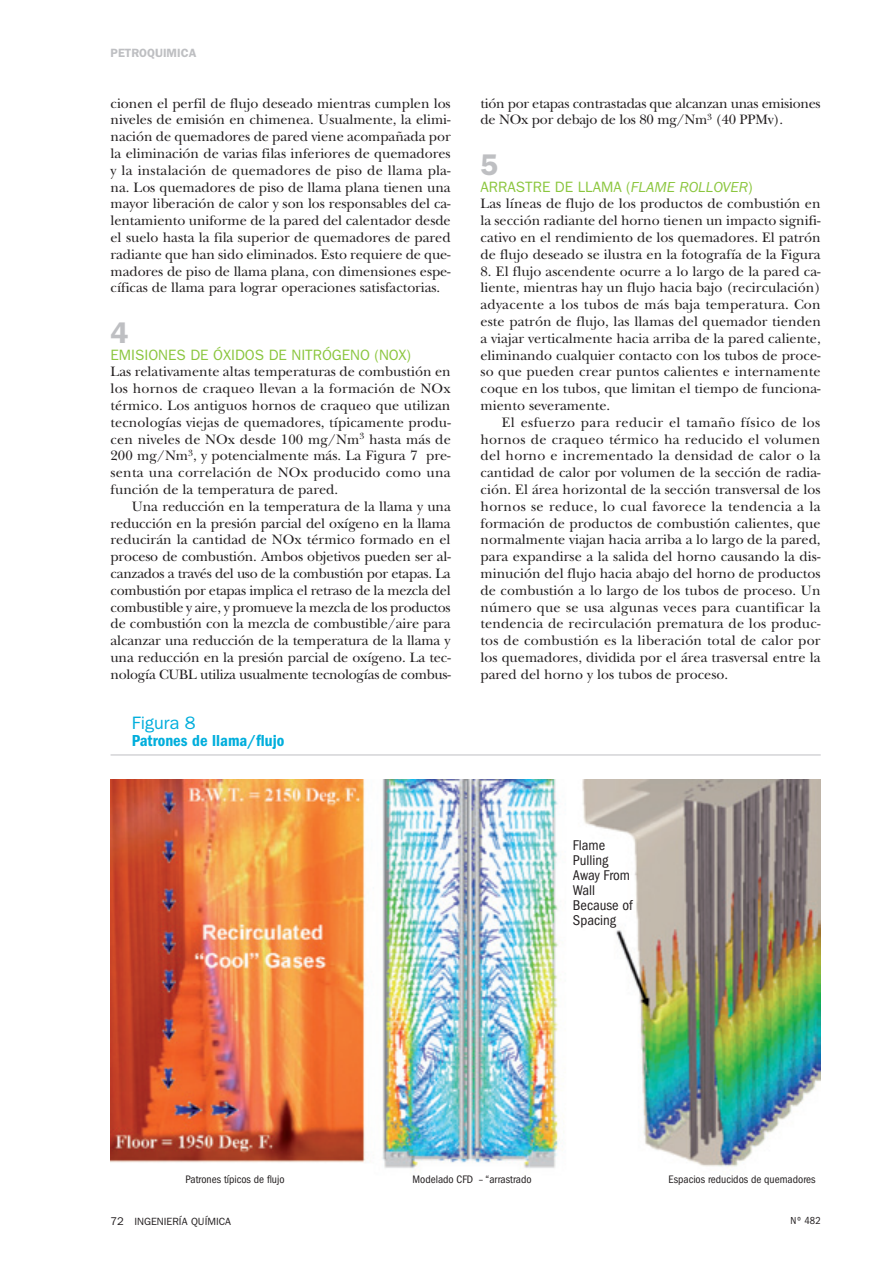
<style>
.page{position:relative;width:893px;height:1263px;background:#fff}
.page>*{position:absolute;margin:0;border:0;box-sizing:border-box;transform-origin:0 0}
.t1{font:600 30px "Franklin Gothic";color:#bebfc2}
.t2{font:18px "Franklin Gothic";color:#00aedc}
.t3{font:600 condensed 16.5px "Franklin Gothic";color:#00aedc}
.t4{font:15px "Franklin Gothic";color:#8bc63e}
.t5{font:condensed 14.7px/15px "Franklin Gothic";color:#231f20}
.t6{font:14.25px/16.8px "New Baskerville";color:#231f20;text-align:justify}
.t7{font:14.25px/16.8px "New Baskerville";letter-spacing:-.02em;color:#231f20}
.t8{font:600 12px "Franklin Gothic";color:#bebfc2}
.t9{font:condensed 11.25px "Franklin Gothic";color:#231f20}
.t10{font:10.5px "Franklin Gothic";color:#231f20}
.t11{font:condensed 10.5px "Franklin Gothic";color:#231f20}
.s1{font-style:italic}
.s2{font-size:11.25px}
</style>
<div class="page">
<hr style="left:111px;top:754px;width:710px;height:1px;background:#bebfc2">
<img style="left:111px;top:779px;width:710px;height:390px">
<p class="t8" style="left:111px;top:46px;width:87px">PETROQUIMICA</p>
<p class="t6" style="left:111px;top:95px;width:342px">cionen el perfil de flujo deseado mientras cumplen los niveles de emisión en chimenea. Usualmente, la elimi&shy;nación de quemadores de pared viene acompañada por la eliminación de varias filas inferiores de quemadores y la instalación de quemadores de piso de llama pla&shy;na. Los quemadores de piso de llama plana tienen una mayor liberación de calor y son los responsables del ca&shy;lentamiento uniforme de la pared del calentador desde el suelo hasta la fila superior de quemadores de pared radiante que han sido eliminados. Esto requiere de que&shy;madores de piso de llama plana, con dimensiones espe&shy;cíficas de llama para lograr operaciones satisfactorias.</p>
<h1 class="t1" style="left:111px;top:315px;width:19px">4</h1>
<p class="t4" style="left:111px;top:346px;width:28px">EMISIO</p>
<p class="t4" style="left:158px;top:346px;width:82px">NES DE ÓXIDOS</p>
<p class="t4" style="left:269px;top:346px;width:144px">DE NITRÓGENO (NOX)</p>
<p class="t6" style="left:111px;top:363px;width:342px">Las relativamente altas temperaturas de combustión en los hornos de craqueo llevan a la formación de NOx térmico. Los antiguos hornos de craqueo que utilizan tecnologías viejas de quemadores, típicamente produ&shy;cen niveles de NOx desde 100 mg/Nm<sup>3</sup> hasta más de 200 mg/Nm<sup>3</sup>, y potencialmente más. La Figura 7 pre&shy;senta una correlación de NOx producido como una función de la temperatura de pared.</p>
<p class="t6" style="left:111px;top:498px;width:342px;text-indent:21px">Una reducción en la temperatura de la llama y una reducción en la presión parcial del oxígeno en la llama reducirán la cantidad de NOx térmico formado en el proceso de combustión. Ambos objetivos pueden ser al&shy;canzados a través del uso de la combustión por etapas. La combustión por etapas implica el retraso de la mezcla del combustible y aire, y promueve la mezcla de los productos de combustión con la mezcla de combustible/aire para alcanzar una reducción de la temperatura de la llama y una reducción en la presión parcial de oxígeno. La tec&shy;nología CUBL utiliza usualmente tecnologías de combus-</p>
<p class="t2" style="left:132px;top:712px;width:65px">FIGURA 8</p>
<p class="t3" style="left:132px;top:731px;width:154px">Patrones de llama/flujo</p>
<p class="t7" style="left:480px;top:95px;width:342px">tión por etapas contrastadas que alcanzan unas emisiones de NOx por debajo de los 80 mg/Nm<sup>3</sup> (40 PPMv).</p>
<h1 class="t1" style="left:480px;top:147px;width:19px">5</h1>
<p class="t4" style="left:480px;top:178px;width:274px">ARRASTRE DE LLAMA (<span class="s1">FLAME ROLLOVER</span>)</p>
<p class="t6" style="left:480px;top:195px;width:342px">Las líneas de flujo de los productos de combustión en la sección radiante del horno tienen un impacto signifi&shy;cativo en el rendimiento de los quemadores. El patrón de flujo deseado se ilustra en la fotografía de la Figura</p>
<p class="t6" style="left:480px;top:263px;width:342px">8. El flujo ascendente ocurre a lo largo de la pared ca&shy;liente, mientras hay un flujo hacia bajo (recirculación) adyacente a los tubos de más baja temperatura. Con este patrón de flujo, las llamas del quemador tienden a viajar verticalmente hacia arriba de la pared caliente, eliminando cualquier contacto con los tubos de proce&shy;so que pueden crear puntos calientes e internamente coque en los tubos, que limitan el tiempo de funciona&shy;miento severamente.</p>
<p class="t6" style="left:480px;top:414px;width:342px;text-indent:21px">El esfuerzo para reducir el tamaño físico de los hornos de craqueo térmico ha reducido el volumen del horno e incrementado la densidad de calor o la cantidad de calor por volumen de la sección de radia&shy;ción. El área horizontal de la sección transversal de los hornos se reduce, lo cual favorece la tendencia a la formación de productos de combustión calientes, que normalmente viajan hacia arriba a lo largo de la pared, para expandirse a la salida del horno causando la dis&shy;minución del flujo hacia abajo del horno de productos de combustión a lo largo de los tubos de proceso. Un número que se usa algunas veces para cuantificar la tendencia de recirculación prematura de los produc&shy;tos de combustión es la liberación total de calor por los quemadores, dividida por el área trasversal entre la pared del horno y los tubos de proceso.</p>
<p class="t5" style="left:573px;top:838px;width:61px">Flame<br>Pulling<br>Away From<br>Wall<br>Because of<br>Spacing</p>
<p class="t9" style="left:185px;top:1173px;width:101px">Patrones típicos de flujo</p>
<p class="t9" style="left:413px;top:1173px;width:120px">Modelado CFD – “arrastrado</p>
<p class="t9" style="left:669px;top:1173px;width:148px">Espacios reducidos de quemadores</p>
<p class="t10" style="left:111px;top:1215px;width:122px"><span class="s2">72</span> INGENI ERÍA QUÍMICA</p>
<p class="t11" style="left:790px;top:1215px;width:32px">Nº 482</p>
</div>
